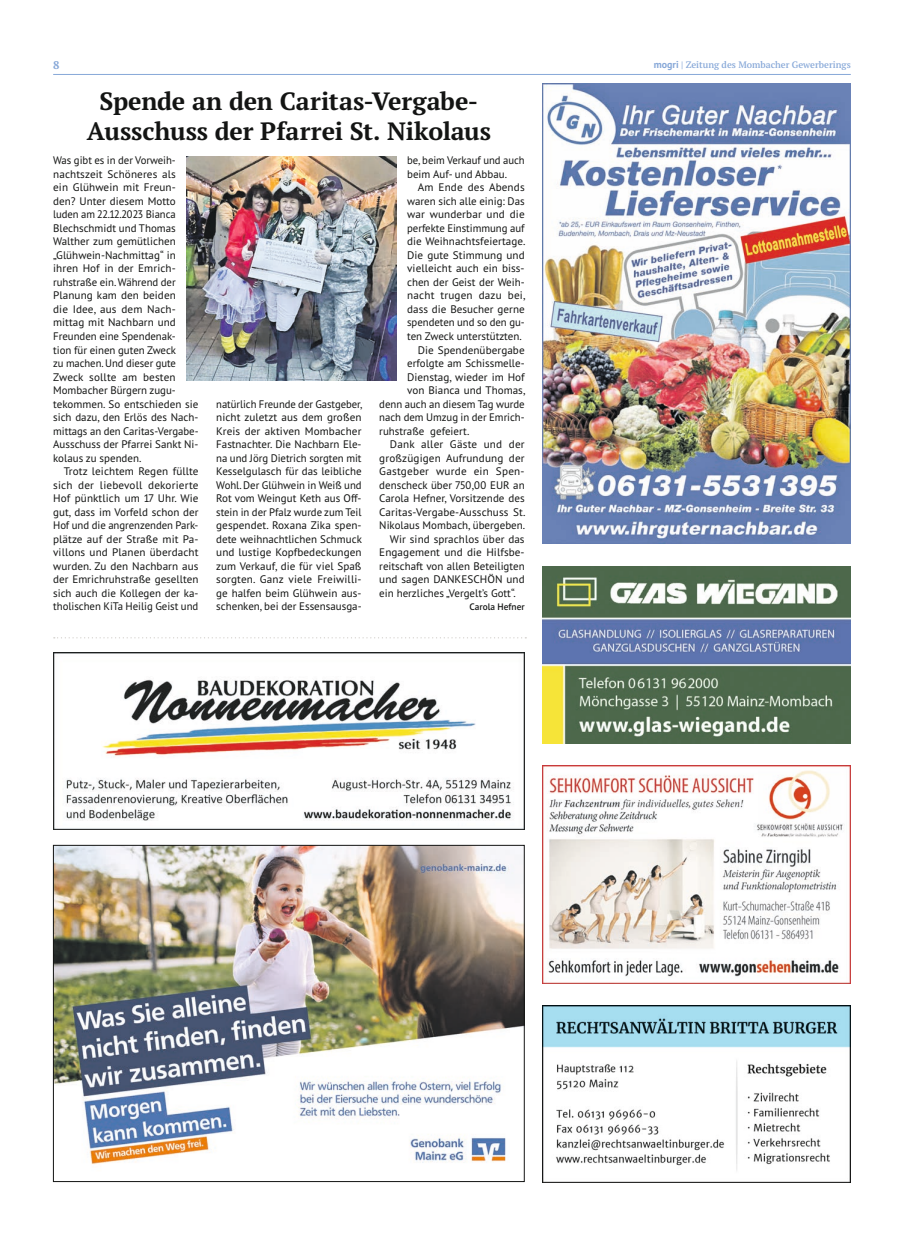
<style>
.page{position:relative;width:904px;height:1241px;background:#fff}
.page>*{position:absolute;margin:0;border:0;box-sizing:border-box;transform-origin:0 0}
.t1{font:700 25px/30px "PT Serif Pro";letter-spacing:-.01em;color:#131413;text-align:center}
.t2{font:700 11.25px "PT Serif Pro";color:#87a8d8}
.t3{font:11px/13.5px "PT Sans Pro";color:#131413}
.t4{font:11px "PT Sans Pro";letter-spacing:.02em;color:#131413}
.t5{font:600 9.38px "PT Serif Pro";color:#87a8d8}
.t6{font:600 9.38px "PT Sans Pro";color:#131413}
.s1{font-family:"PT Sans Pro";font-weight:700;font-size:10px}
</style>
<div class="page">
<hr style="left:53px;top:74px;width:797px;height:1px;background:#87a8d8">
<img style="left:55px;top:846px;width:467px;height:319px">
<div style="left:53px;top:844px;width:471px;height:337px;border:1px solid #131413"></div>
<img style="left:542px;top:83px;width:308px;height:461px">
<img style="left:542px;top:1005px;width:308px;height:177px">
<img style="left:542px;top:765px;width:308px;height:218px">
<img style="left:542px;top:566px;width:308px;height:177px">
<img style="left:186px;top:156px;width:210px;height:224px">
<img style="left:53px;top:652px;width:471px;height:177px">
<svg style="left:54px;top:637px;width:472px;height:1px"></svg>
<p class="t2" style="left:53px;top:57px;width:8px">8</p>
<p class="t5" style="left:653px;top:58px;width:198px"><span class="s1">mogri</span> | Zeitung des Mombacher Gewerberings</p>
<h1 class="t1" style="left:87px;top:86px;width:406px">Spende an den Caritas-Vergabe-<br>Ausschuss der Pfarrei St. Nikolaus</h1>
<p class="t3" style="left:53px;top:153px;width:147px">Was gibt es in der Vorweih&shy;nachtszeit Schöneres als<br>ein Glühwein mit Freun&shy;den? Unter diesem Motto luden am 22.12.2023 Bianca<br>Blechschmidt und Thomas<br>Walther zum gemütlichen „Glühwein-Nachmittag“ in ihren Hof in der Emrich&shy;ruhstraße ein. Während der<br>Planung kam den beiden<br>die Idee, aus dem Nach&shy;mittag mit Nachbarn und<br>Freunden eine Spendenak-<br>tion für einen guten Zweck<br>zu machen. Und dieser gute<br>Zweck sollte am besten<br>Mombacher Bürgern zugu&shy;tekommen. So entschieden sie sich dazu, den Erlös des Nach&shy;mittags an den Caritas-Vergabe-<br>Ausschuss der Pfarrei Sankt Ni&shy;kolaus zu spenden.</p>
<p class="t3" style="left:53px;top:464px;width:147px;text-align:justify;text-indent:11px">Trotz leichtem Regen füllte sich der liebevoll dekorierte Hof pünktlich um 17 Uhr. Wie gut, dass im Vorfeld schon der Hof und die angrenzenden Park&shy;plätze auf der Straße mit Pa&shy;villons und Planen überdacht wurden. Zu den Nachbarn aus der Emrichruhstraße gesellten sich auch die Kollegen der ka&shy;tholischen KiTa Heilig Geist und</p>
<p class="t3" style="left:407px;top:153px;width:119px">be, beim Verkauf und auch beim Auf- und Abbau.</p>
<p class="t3" style="left:418px;top:180px;width:108px">Am Ende des Abends</p>
<p class="t3" style="left:407px;top:194px;width:119px">waren sich alle einig: Das</p>
<p class="t3" style="left:407px;top:207px;width:119px">war wunderbar und die</p>
<p class="t3" style="left:407px;top:221px;width:119px">perfekte Einstimmung auf</p>
<p class="t3" style="left:407px;top:234px;width:120px">die Weihnachtsfeiertage.</p>
<p class="t3" style="left:407px;top:248px;width:119px">Die gute Stimmung und</p>
<p class="t3" style="left:407px;top:261px;width:119px">vielleicht auch ein biss-</p>
<p class="t3" style="left:407px;top:275px;width:119px">chen der Geist der Weih-</p>
<p class="t3" style="left:407px;top:288px;width:120px">nacht trugen dazu bei,</p>
<p class="t3" style="left:407px;top:302px;width:119px">dass die Besucher gerne</p>
<p class="t3" style="left:407px;top:315px;width:119px">spendeten und so den gu-</p>
<p class="t3" style="left:407px;top:329px;width:116px">ten Zweck unterstützten.</p>
<p class="t3" style="left:418px;top:342px;width:108px">Die Spendenübergabe</p>
<p class="t3" style="left:407px;top:356px;width:119px">erfolgte am Schissmelle-</p>
<p class="t3" style="left:407px;top:369px;width:119px">Dienstag, wieder im Hof</p>
<p class="t3" style="left:407px;top:383px;width:120px">von Bianca und Thomas,</p>
<p class="t3" style="left:379px;top:396px;width:147px">denn auch an diesem Tag wurde</p>
<p class="t3" style="left:379px;top:410px;width:147px">nach dem Umzug in der Emrich-</p>
<p class="t3" style="left:379px;top:423px;width:92px">ruhstraße gefeiert.</p>
<p class="t4" style="left:390px;top:437px;width:136px">Dank aller Gäste und der</p>
<p class="t3" style="left:379px;top:450px;width:147px">großzügigen Aufrundung der</p>
<p class="t4" style="left:379px;top:464px;width:147px">Gastgeber wurde ein Spen-</p>
<p class="t3" style="left:379px;top:477px;width:147px">denscheck über 750,00 EUR an</p>
<p class="t3" style="left:379px;top:491px;width:147px">Carola Hefner, Vorsitzende des</p>
<p class="t3" style="left:379px;top:504px;width:148px">Caritas-Vergabe-Ausschuss St.</p>
<p class="t3" style="left:379px;top:518px;width:147px">Nikolaus Mombach, übergeben.</p>
<p class="t3" style="left:390px;top:531px;width:136px">Wir sind sprachlos über das</p>
<p class="t3" style="left:379px;top:545px;width:147px">Engagement und die Hilfsbe-</p>
<p class="t3" style="left:379px;top:558px;width:147px">reitschaft von allen Beteiligten</p>
<p class="t3" style="left:379px;top:572px;width:147px">und sagen DANKESCHÖN und</p>
<p class="t3" style="left:379px;top:585px;width:138px">ein herzliches „Vergelt’s Gott“.</p>
<p class="t6" style="left:469px;top:600px;width:57px">Carola Hefner</p>
<p class="t3" style="left:216px;top:396px;width:148px;text-align:justify">natürlich Freunde der Gastgeber, nicht zuletzt aus dem großen Kreis der aktiven Mombacher Fastnachter. Die Nachbarn Ele&shy;na und Jörg Dietrich sorgten mit Kesselgulasch für das leibliche Wohl. Der Glühwein in Weiß und Rot vom Weingut Keth aus Off&shy;stein in der Pfalz wurde zum Teil gespendet. Roxana Zika spen&shy;dete weihnachtlichen Schmuck und lustige Kopfbedeckungen zum Verkauf, die für viel Spaß sorgten. Ganz viele Freiwilli&shy;ge halfen beim Glühwein aus&shy;schenken, bei der Essensausga-</p>
</div>
